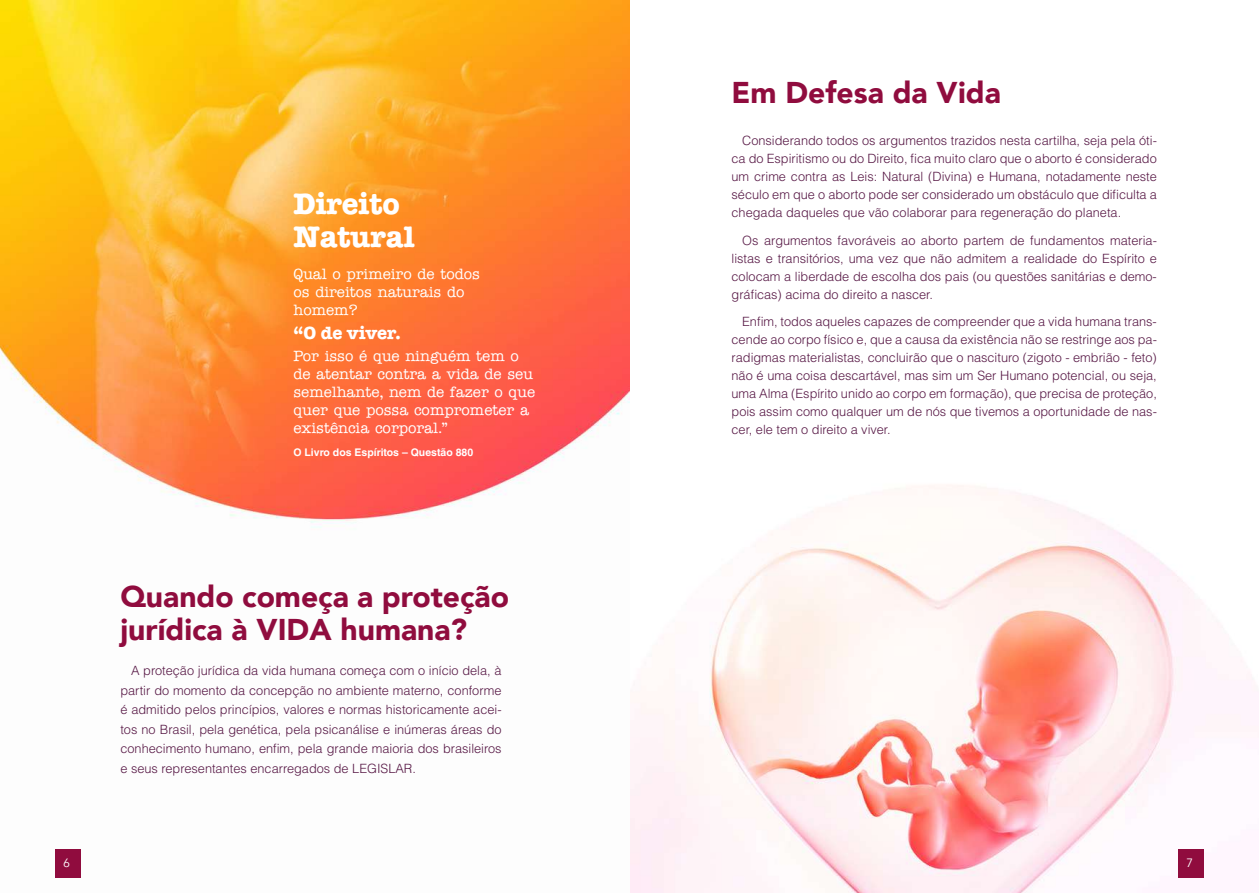
<style>
.page{position:relative;width:1259px;height:893px;background:#fff}
.page>*{position:absolute;margin:0;border:0;box-sizing:border-box;transform-origin:0 0}
.t1{font:900 30px/33px "Avenir LT Pro";color:#900c3e}
.t2{font:700 30px/33px "American Typewriter Std";color:#fff}
.t3{font:700 18px "American Typewriter Std";color:#fff}
.t4{font:500 15px/18px "American Typewriter Std";color:#fff}
.t5{font:300 12.75px/18px "Helvetica LT Std";color:#571845;text-align:justify}
.t6{font:12px "Avenir Next LT Pro";color:#fff}
.t7{font:700 10.5px "Helvetica LT Std";color:#fff}
</style>
<div class="page">
<img style="left:0;top:0;width:1259px;height:893px">
<div style="left:55px;top:850px;width:26px;height:28px;background:#900c3e"></div>
<div style="left:1178px;top:850px;width:25px;height:28px;background:#900c3e"></div>
<h1 class="t2" style="left:293px;top:188px;width:123px">Direito<br>Natural</h1>
<p class="t4" style="left:293px;top:265px;width:188px">Qual o primeiro de todos os direitos naturais do homem?</p>
<p class="t4" style="left:293px;top:347px;width:243px">Por isso é que ninguém tem o de atentar contra a vida de seu semelhante, nem de fazer o que quer que possa comprometer a existência corporal.”</p>
<p class="t7" style="left:293px;top:446px;width:181px">O Livro dos Espíritos – Questão 880</p>
<h2 class="t3" style="left:293px;top:322px;width:109px">“O de viver.</h2>
<h1 class="t1" style="left:120px;top:580px;width:390px">Quando começa a proteção jurídica à VIDA humana?</h1>
<p class="t5" style="left:120px;top:661px;width:383px;line-height:19.5px;text-indent:11px">A proteção jurídica da vida humana começa com o início dela, à partir do momento da concepção no ambiente materno, conforme é admitido pelos princípios, valores e normas historicamente acei&shy;tos no Brasil, pela genética, pela psicanálise e inúmeras áreas do conhecimento humano, enfim, pela grande maioria dos brasileiros e seus representantes encarregados de LEGISLAR.</p>
<h1 class="t1" style="left:731px;top:76px;width:271px">Em Defesa da Vida</h1>
<p class="t5" style="left:731px;top:132px;width:427px;text-indent:11px">Considerando todos os argumentos trazidos nesta cartilha, seja pela óti&shy;ca do Espiritismo ou do Direito, fica muito claro que o aborto é considerado um crime contra as Leis: Natural (Divina) e Humana, notadamente neste século em que o aborto pode ser considerado um obstáculo que dificulta a chegada daqueles que vão colaborar para regeneração do planeta.</p>
<p class="t5" style="left:731px;top:231px;width:427px;text-indent:11px">Os argumentos favoráveis ao aborto partem de fundamentos materia&shy;listas e transitórios, uma vez que não admitem a realidade do Espírito e colocam a liberdade de escolha dos pais (ou questões sanitárias e demo&shy;gráficas) acima do direito a nascer.</p>
<p class="t5" style="left:731px;top:312px;width:427px;text-indent:11px">Enfim, todos aqueles capazes de compreender que a vida humana trans&shy;cende ao corpo físico e, que a causa da existência não se restringe aos pa&shy;radigmas materialistas, concluirão que o nascituro (zigoto - embrião - feto) não é uma coisa descartável, mas sim um Ser Humano potencial, ou seja, uma Alma (Espírito unido ao corpo em formação), que precisa de proteção, pois assim como qualquer um de nós que tivemos a oportunidade de nas&shy;cer, ele tem o direito a viver.</p>
<p class="t6" style="left:63px;top:856px;width:8px">6</p>
<p class="t6" style="left:1186px;top:856px;width:8px">7</p>
</div>
